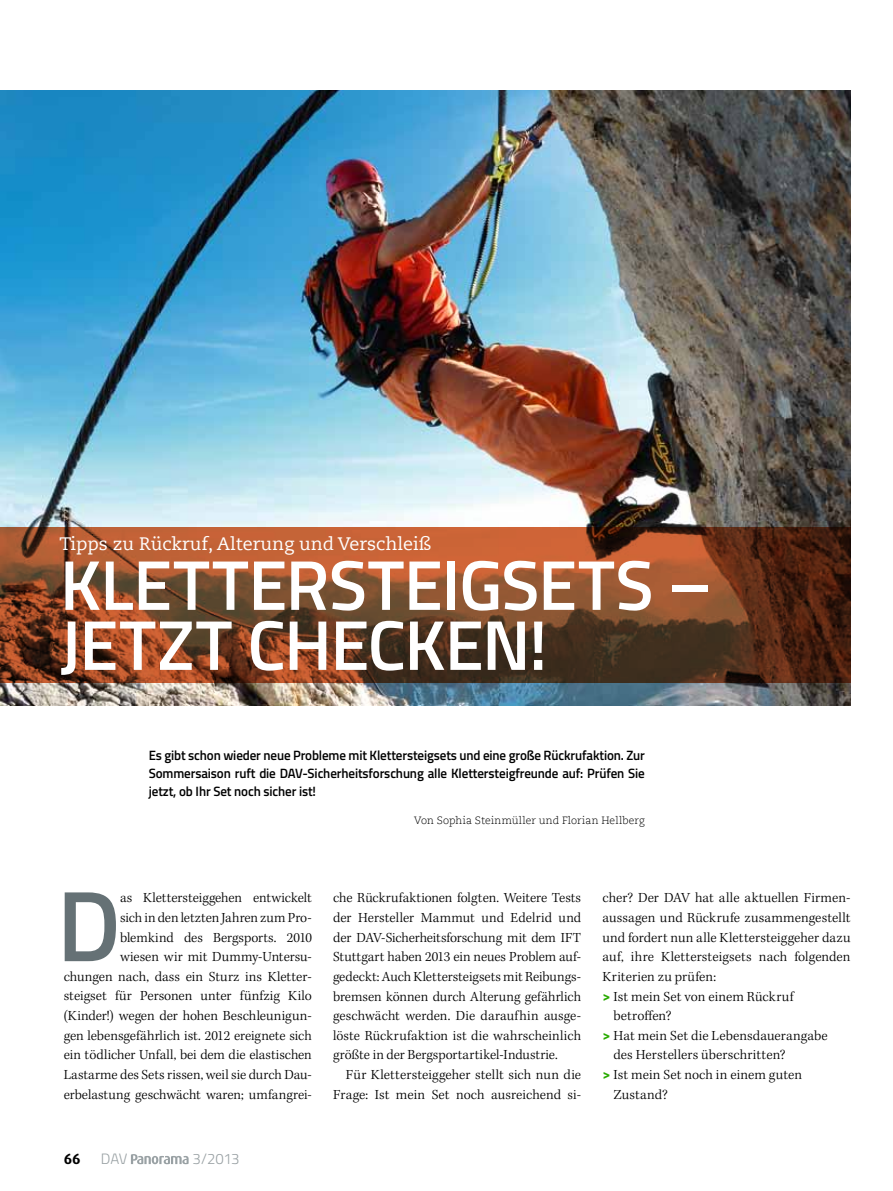
<style>
.page{position:relative;width:893px;height:1191px;background:#fff}
.page>*{position:absolute;margin:0;border:0;box-sizing:border-box;transform-origin:0 0}
.t1{font:600 100.35px "Titillium";color:#657175}
.t2{font:600 70.5px/60px "Titillium";letter-spacing:-.01em;color:#fff}
.t3{font:18px "Caecilia LT Std";color:#fff}
.t4{font:300 15px "Titillium";letter-spacing:-.02em;color:#99a1a4}
.t5{font:700 15px "Dax";color:#000}
.t6{font:300 14.25px/19.6px "Kepler Std";letter-spacing:.005em;color:#000;text-align:right}
.t7{font:600 13.5px/18px "Titillium";letter-spacing:-.01em;color:#000;text-align:justify}
.t8{font:300 10.5px "Caecilia LT Std";letter-spacing:.015em;color:#000}
.s1{font-family:"Titillium";font-weight:700;color:#29aa00}
</style>
<div class="page">
<img style="left:0;top:90px;width:850px;height:615px">
<svg style="left:0;top:527px;width:850px;height:155px;background:#7d4426"></svg>
<svg style="left:131px;top:1154px;width:58px;height:10px"></svg>
<p class="t3" style="left:60px;top:533px;width:373px">Tipps zu Rückruf, Alterung und Verschleiß</p>
<h2 class="t2" style="left:60px;top:551px;width:654px">Klettersteigsets – jetzt checken!</h2>
<p class="t7" style="left:149px;top:745px;width:498px">Es gibt schon wieder neue Probleme mit Klettersteigsets und eine große Rückrufaktion. Zur Sommersaison ruft die DAV-Sicherheitsforschung alle Klettersteigfreunde auf: Prüfen Sie jetzt, ob I hr Set noch sicher ist!</p>
<p class="t8" style="left:414px;top:814px;width:232px">Von Sophia Steinmüller und Florian Hellberg</p>
<h1 class="t1" style="left:57px;top:850px;width:66px">D</h1>
<p class="t6" style="left:64px;top:888px;width:250px">as Klettersteiggehen entwickelt<br>sich in den letzten Jahren zum Pro&shy;blemkind des Bergsports. 2010<br>wiesen wir mit Dummy-Untersu-<br>chungen nach, dass ein Sturz ins Kletter&shy;steigset für Personen unter fünfzig Kilo (Kinder!) wegen der hohen Beschleunigun&shy;gen lebensgefährlich ist. 2012 ereignete sich ein tödlicher Unfall, bei dem die elastischen Lastarme des Sets rissen, weil sie durch Dau&shy;erbelastung geschwächt waren; umfangrei-</p>
<p class="t6" style="left:333px;top:888px;width:250px;text-align:justify">che Rückrufaktionen folgten. Weitere Tests der Hersteller Mammut und Edelrid und der DAV-Sicherheitsforschung mit dem IFT Stuttgart haben 2013 ein neues Problem auf&shy;gedeckt: Auch Klettersteigsets mit Reibungs&shy;bremsen können durch Alterung gefährlich geschwächt werden. Die daraufhin ausge&shy;löste Rückrufaktion ist die wahrscheinlich größte in der Bergsportartikel-Industrie.</p>
<p class="t6" style="left:333px;top:1065px;width:250px">Für Klettersteiggeher stellt sich nun die<br>Frage: Ist mein Set noch ausreichend si-</p>
<p class="t5" style="left:64px;top:1150px;width:18px">66</p>
<p class="t4" style="left:101px;top:1148px;width:28px">DAV</p>
<p class="t4" style="left:193px;top:1148px;width:48px">3/2013</p>
<p class="t6" style="left:602px;top:888px;width:250px">cher? Der DAV hat alle aktuellen Firmen-</p>
<p class="t6" style="left:602px;top:908px;width:250px">aussagen und Rückrufe zusammengestellt</p>
<p class="t6" style="left:602px;top:928px;width:250px">und fordert nun alle Klettersteiggeher dazu</p>
<p class="t6" style="left:602px;top:947px;width:250px">auf, ihre Klettersteigsets nach folgenden</p>
<p class="t6" style="left:602px;top:967px;width:115px">Kriterien zu prüfen:</p>
<p class="t6" style="left:602px;top:986px;width:193px"><span class="s1">&gt;</span> Ist mein Set von einem Rückruf</p>
<p class="t6" style="left:613px;top:1006px;width:59px">betroffen?</p>
<p class="t6" style="left:602px;top:1026px;width:227px"><span class="s1">&gt;</span> Hat mein Set die Lebensdauerangabe</p>
<p class="t6" style="left:613px;top:1045px;width:173px">des Herstellers überschritten?</p>
<p class="t6" style="left:602px;top:1065px;width:201px"><span class="s1">&gt;</span> Ist mein Set noch in einem guten</p>
<p class="t6" style="left:613px;top:1085px;width:56px">Zustand?</p>
</div>
